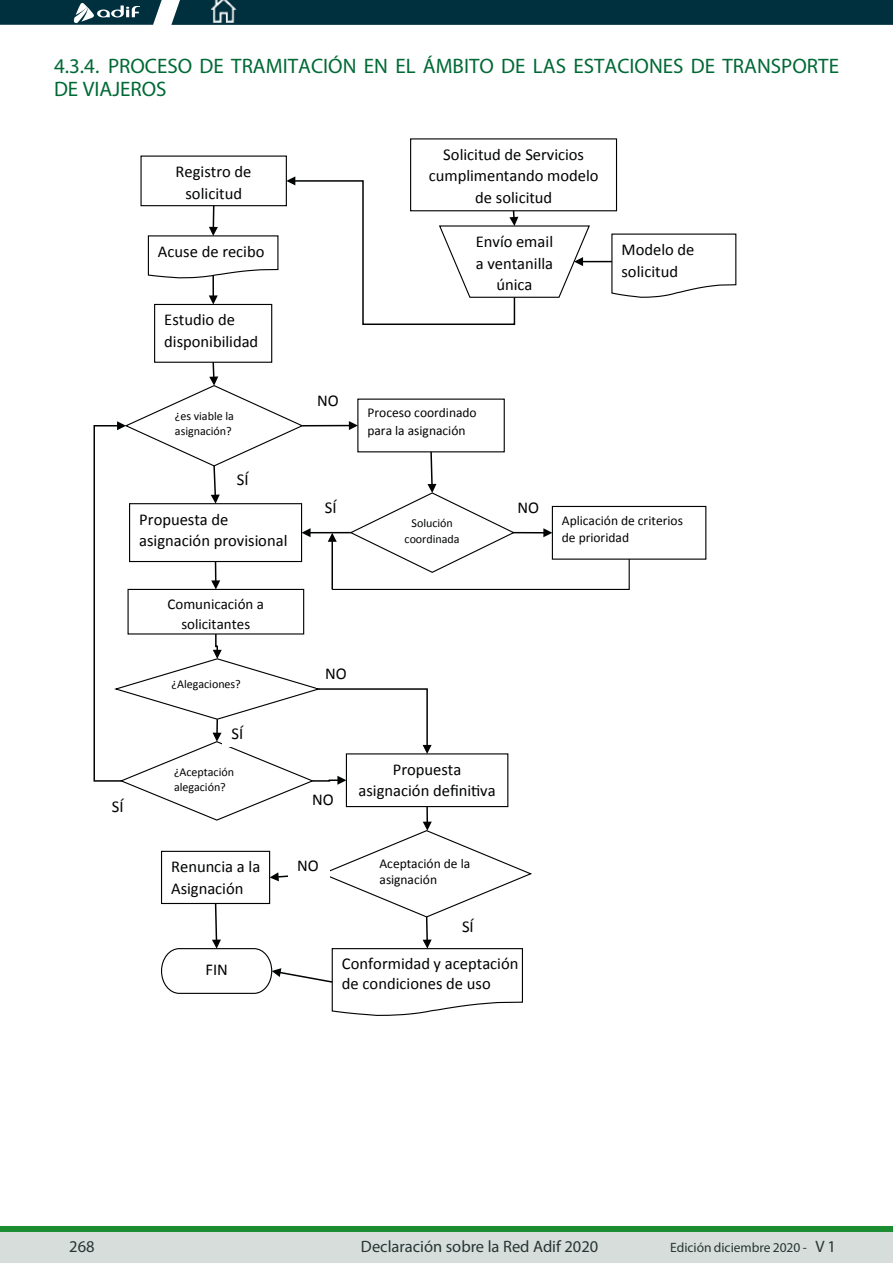
<style>
.page{position:relative;width:893px;height:1263px;background:#fff}
.page>*{position:absolute;margin:0;border:0;box-sizing:border-box;transform-origin:0 0}
.t1{font:21px/22.5px "Myriad Pro";color:#006935}
.t2{font:16.5px/21.8px "Calibri";color:#010202}
.t3{font:16.5px "Myriad Pro";color:#283534}
.t4{font:15px/19.6px "Calibri";color:#010202;text-align:center}
.t5{font:13.5px/17.7px "Calibri";color:#010202}
.t6{font:13.5px "Myriad Pro";color:#283534}
.t7{font:12px/15.8px "Calibri";letter-spacing:-.005em;color:#010202}
.s1{font-size:16.5px}
</style>
<div class="page">
<div style="left:0;top:1232px;width:893px;height:31px;background:#d7dddb"></div>
<div style="left:0;top:1226px;width:893px;height:6px;background:#1b8c30"></div>
<svg style="left:0;top:0;width:893px;height:25px;background:#0b3946"></svg>
<img style="left:211px;top:0;width:26px;height:22px">
<div style="left:410px;top:138px;width:207px;height:73px;border:1px solid #010202"></div>
<div style="left:140px;top:156px;width:147px;height:50px;border:1px solid #010202"></div>
<div style="left:154px;top:304px;width:118px;height:59px;border:1px solid #010202"></div>
<svg style="left:147px;top:206px;width:132px;height:73px"></svg>
<hr style="left:212px;top:275px;width:2px;height:22px;background:#010202">
<svg style="left:209px;top:295px;width:9px;height:9px"></svg>
<hr style="left:582px;top:261px;width:43px;height:1px;background:#010202">
<svg style="left:286px;top:176px;width:305px;height:149px"></svg>
<div style="left:552px;top:506px;width:154px;height:54px;border:1px solid #010202"></div>
<svg style="left:93px;top:361px;width:537px;height:655px"></svg>
<div style="left:509px;top:493px;width:41px;height:32px;background:#fff"></div>
<svg style="left:611px;top:233px;width:126px;height:65px"></svg>
<p class="t1" style="left:54px;top:55px;width:786px">4.3.4. PROCESO DE TRAMITACIÓN EN EL ÁMBITO DE LAS ESTACIONES DE TRANSPORTE<br>DE VIAJEROS</p>
<p class="t2" style="left:176px;top:161px;width:77px;text-align:center">Registro de solicitud</p>
<p class="t2" style="left:158px;top:240px;width:108px">Acuse de recibo</p>
<p class="t2" style="left:164px;top:309px;width:96px">Estudio de disponibilidad</p>
<p class="t2" style="left:317px;top:389px;width:23px">NO</p>
<p class="t2" style="left:429px;top:143px;width:171px;text-align:center">Solicitud de Servicios cumplimentando modelo de solicitud</p>
<p class="t2" style="left:476px;top:230px;width:79px;text-align:center">Envío email a ventanilla única</p>
<p class="t7" style="left:175px;top:408px;width:60px">¿es viable la asignación?</p>
<p class="t5" style="left:367px;top:404px;width:111px">Proceso coordinado para la asignación</p>
<p class="t2" style="left:237px;top:469px;width:13px">SÍ</p>
<p class="t2" style="left:621px;top:239px;width:74px">Modelo de solicitud</p>
<p class="t2" style="left:139px;top:508px;width:150px">Propuesta de asignación provisional</p>
<p class="t2" style="left:325px;top:497px;width:13px">SÍ</p>
<p class="t7" style="left:405px;top:515px;width:56px;text-align:center">Solución coordinada</p>
<p class="t2" style="left:518px;top:497px;width:23px">NO</p>
<p class="t2" style="left:112px;top:796px;width:13px">SÍ</p>
<p class="t4" style="left:168px;top:594px;width:98px">Comunicación a solicitantes</p>
<p class="t7" style="left:171px;top:676px;width:71px">¿Alegaciones?</p>
<p class="t2" style="left:232px;top:723px;width:13px">SÍ</p>
<p class="t7" style="left:174px;top:764px;width:62px">¿Aceptación alegación?</p>
<p class="t2" style="left:171px;top:856px;width:91px">Renuncia a la<br>Asignación</p>
<p class="t2" style="left:205px;top:958px;width:24px">FIN</p>
<p class="t2" style="left:325px;top:663px;width:23px">NO</p>
<p class="t2" style="left:312px;top:789px;width:23px">NO</p>
<p class="t2" style="left:297px;top:854px;width:23px">NO</p>
<p class="t2" style="left:358px;top:758px;width:139px;text-align:center">Propuesta asignación definitiva</p>
<p class="t5" style="left:380px;top:855px;width:92px;line-height:16.4px">Aceptación de la asignación</p>
<p class="t2" style="left:462px;top:916px;width:13px">SÍ</p>
<p class="t2" style="left:342px;top:954px;width:178px;line-height:19.8px">Conformidad y aceptación de condiciones de uso</p>
<p class="t5" style="left:562px;top:511px;width:123px">Aplicación de criterios de prioridad</p>
<p class="t3" style="left:69px;top:1236px;width:27px">268</p>
<p class="t3" style="left:361px;top:1236px;width:239px">Declaración sobre la Red Adif 2020</p>
<p class="t6" style="left:670px;top:1239px;width:167px">Edición diciembre 2020 - <span class="s1">V 1</span></p>
</div>
